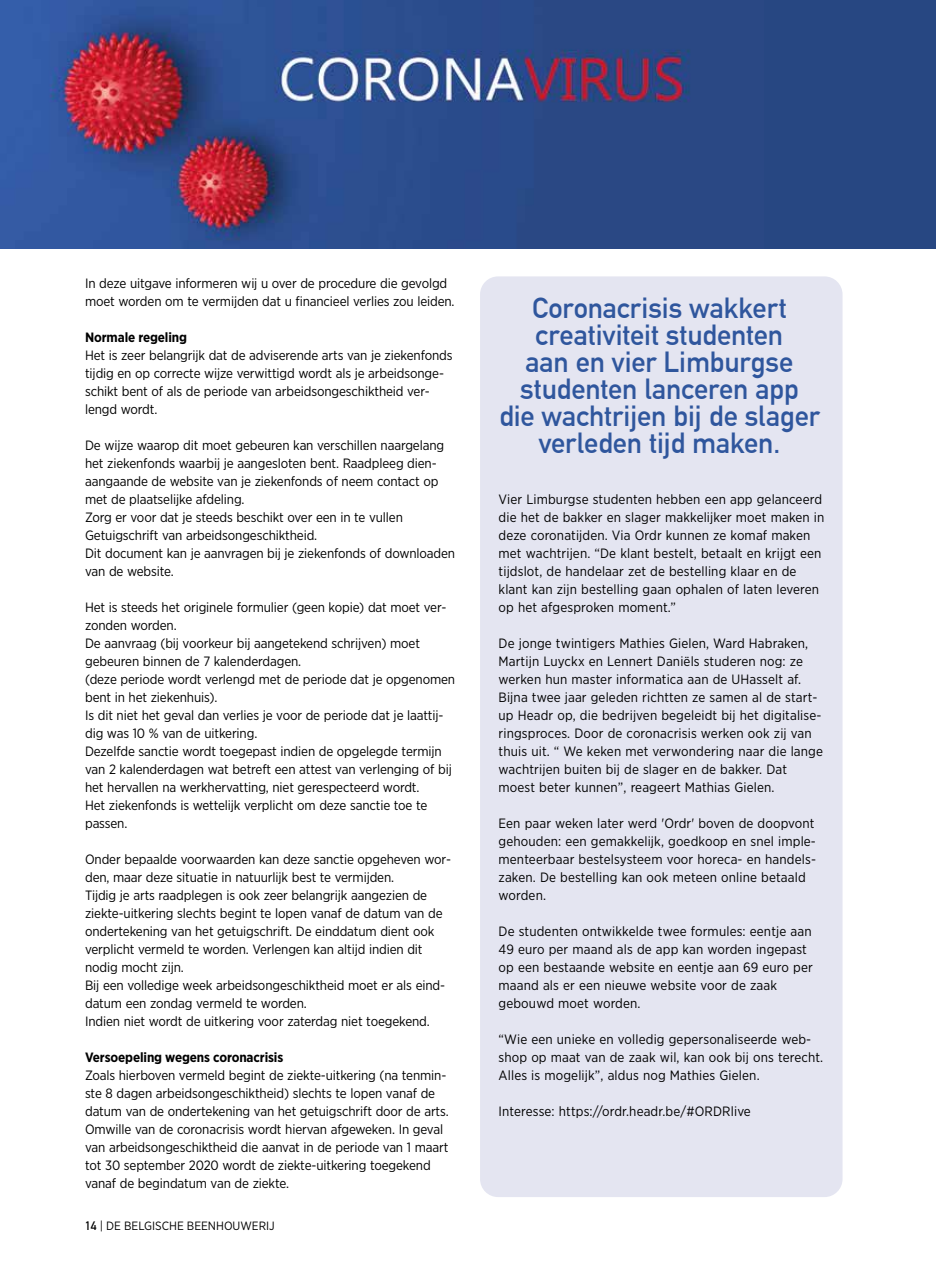
<style>
.page{position:relative;width:936px;height:1263px;background:#fff}
.page>*{position:absolute;margin:0;border:0;box-sizing:border-box;transform-origin:0 0}
.t1{font:700 28.5px/27px "DIN Alternate";letter-spacing:-.005em;color:#2f569d;text-align:center}
.t2{font:13.5px/18px "Gotham Narrow";letter-spacing:-.01em;color:#000}
.t3{font:13.5px/18px "Gotham Narrow";letter-spacing:.01em;color:#000}
.t4{font:700 13.5px "Gotham Narrow";letter-spacing:-.01em;color:#000}
.t5{font:12px "Gotham Narrow";color:#000}
.s1{font-family:"DIN Alternate";font-weight:700}
</style>
<div class="page">
<div style="left:0;top:0;width:935px;height:249px;background:#274782"></div>
<img style="left:0;top:0;width:690px;height:249px">
<div style="left:480px;top:276px;width:362px;height:921px;background:#e4e5f1;border-radius:18px"></div>
<p class="t2" style="left:85px;top:274px;width:371px">In deze uitgave informeren wij u over de procedure die gevolgd moet worden om te vermijden dat u financieel verlies zou leiden.</p>
<p class="t4" style="left:85px;top:329px;width:103px">Normale regeling</p>
<p class="t2" style="left:85px;top:346px;width:369px">Het is zeer belangrijk dat de adviserende arts van je ziekenfonds tijdig en op correcte wijze verwittigd wordt als je arbeidsonge&shy;schikt bent of als de periode van arbeidsongeschiktheid ver&shy;lengd wordt.</p>
<p class="t2" style="left:85px;top:436px;width:371px">De wijze waarop dit moet gebeuren kan verschillen naargelang het ziekenfonds waarbij je aangesloten bent. Raadpleeg dien&shy;aangaande de website van je ziekenfonds of neem contact op met de plaatselijke afdeling.<br>Zorg er voor dat je steeds beschikt over een in te vullen Getuigschrift van arbeidsongeschiktheid.<br>Dit document kan je aanvragen bij je ziekenfonds of downloaden van de website.</p>
<p class="t2" style="left:85px;top:598px;width:371px">Het is steeds het originele formulier (geen kopie) dat moet ver&shy;zonden worden.<br>De aanvraag (bij voorkeur bij aangetekend schrijven) moet gebeuren binnen de 7 kalenderdagen.<br>(deze periode wordt verlengd met de periode dat je opgenomen bent in het ziekenhuis).<br>Is dit niet het geval dan verlies je voor de periode dat je laattij&shy;dig was 10 % van de uitkering.<br>Dezelfde sanctie wordt toegepast indien de opgelegde termijn van 2 kalenderdagen wat betreft een attest van verlenging of bij het hervallen na werkhervatting, niet gerespecteerd wordt.<br>Het ziekenfonds is wettelijk verplicht om deze sanctie toe te passen.</p>
<p class="t2" style="left:85px;top:850px;width:367px">Onder bepaalde voorwaarden kan deze sanctie opgeheven wor&shy;den, maar deze situatie in natuurlijk best te vermijden.<br>Tijdig je arts raadplegen is ook zeer belangrijk aangezien de ziekte-uitkering slechts begint te lopen vanaf de datum van de ondertekening van het getuigschrift. De einddatum dient ook verplicht vermeld te worden. Verlengen kan altijd indien dit nodig mocht zijn.<br>Bij een volledige week arbeidsongeschiktheid moet er als eind&shy;datum een zondag vermeld te worden.<br>Indien niet wordt de uitkering voor zaterdag niet toegekend.</p>
<p class="t4" style="left:85px;top:1048px;width:200px">Versoepeling wegens coronacrisis</p>
<p class="t2" style="left:85px;top:1066px;width:365px">Zoals hierboven vermeld begint de ziekte-uitkering (na tenmin&shy;ste 8 dagen arbeidsongeschiktheid) slechts te lopen vanaf de datum van de ondertekening van het getuigschrift door de arts.<br>Omwille van de coronacrisis wordt hiervan afgeweken. In geval van arbeidsongeschiktheid die aanvat in de periode van 1 maart tot 30 september 2020 wordt de ziekte-uitkering toegekend vanaf de begindatum van de ziekte.</p>
<p class="t5" style="left:85px;top:1218px;width:191px"><span class="s1">14</span> | DE BELGISCHE BEENHOUWERIJ</p>
<h1 class="t1" style="left:499px;top:293px;width:322px">Coronacrisis wakkert creativiteit studenten<br>aan en vier Limburgse studenten lanceren app die wachtrijen bij de slager verleden tijd maken.</h1>
<p class="t3" style="left:498px;top:490px;width:327px">Vier Limburgse studenten hebben een app gelanceerd die het de bakker en slager makkelijker moet maken in deze coronatijden. Via Ordr kunnen ze komaf maken met wachtrijen. “De klant bestelt, betaalt en krijgt een tijdslot, de handelaar zet de bestelling klaar en de klant kan zijn bestelling gaan ophalen of laten leveren op het afgesproken moment.”</p>
<p class="t3" style="left:498px;top:634px;width:326px">De jonge twintigers Mathies Gielen, Ward Habraken, Martijn Luyckx en Lennert Daniëls studeren nog: ze werken hun master informatica aan de UHasselt af.<br>Bijna twee jaar geleden richtten ze samen al de start&shy;up Headr op, die bedrijven begeleidt bij het digitalise&shy;ringsproces. Door de coronacrisis werken ook zij van thuis uit. “ We keken met verwondering naar die lange wachtrijen buiten bij de slager en de bakker. Dat moest beter kunnen”, reageert Mathias Gielen.</p>
<p class="t3" style="left:498px;top:814px;width:319px">Een paar weken later werd 'Ordr' boven de doopvont gehouden: een gemakkelijk, goedkoop en snel imple&shy;menteerbaar bestelsysteem voor horeca- en handels&shy;zaken. De bestelling kan ook meteen online betaald worden.</p>
<p class="t3" style="left:498px;top:922px;width:316px">De studenten ontwikkelde twee formules: eentje aan 49 euro per maand als de app kan worden ingepast op een bestaande website en eentje aan 69 euro per maand als er een nieuwe website voor de zaak gebouwd moet worden.</p>
<p class="t3" style="left:498px;top:1030px;width:326px">“Wie een unieke en volledig gepersonaliseerde web&shy;shop op maat van de zaak wil, kan ook bij ons terecht.<br>Alles is mogelijk”, aldus nog Mathies Gielen.</p>
<p class="t3" style="left:498px;top:1102px;width:254px">Interesse: https://ordr.headr.be/#ORDRlive</p>
</div>
